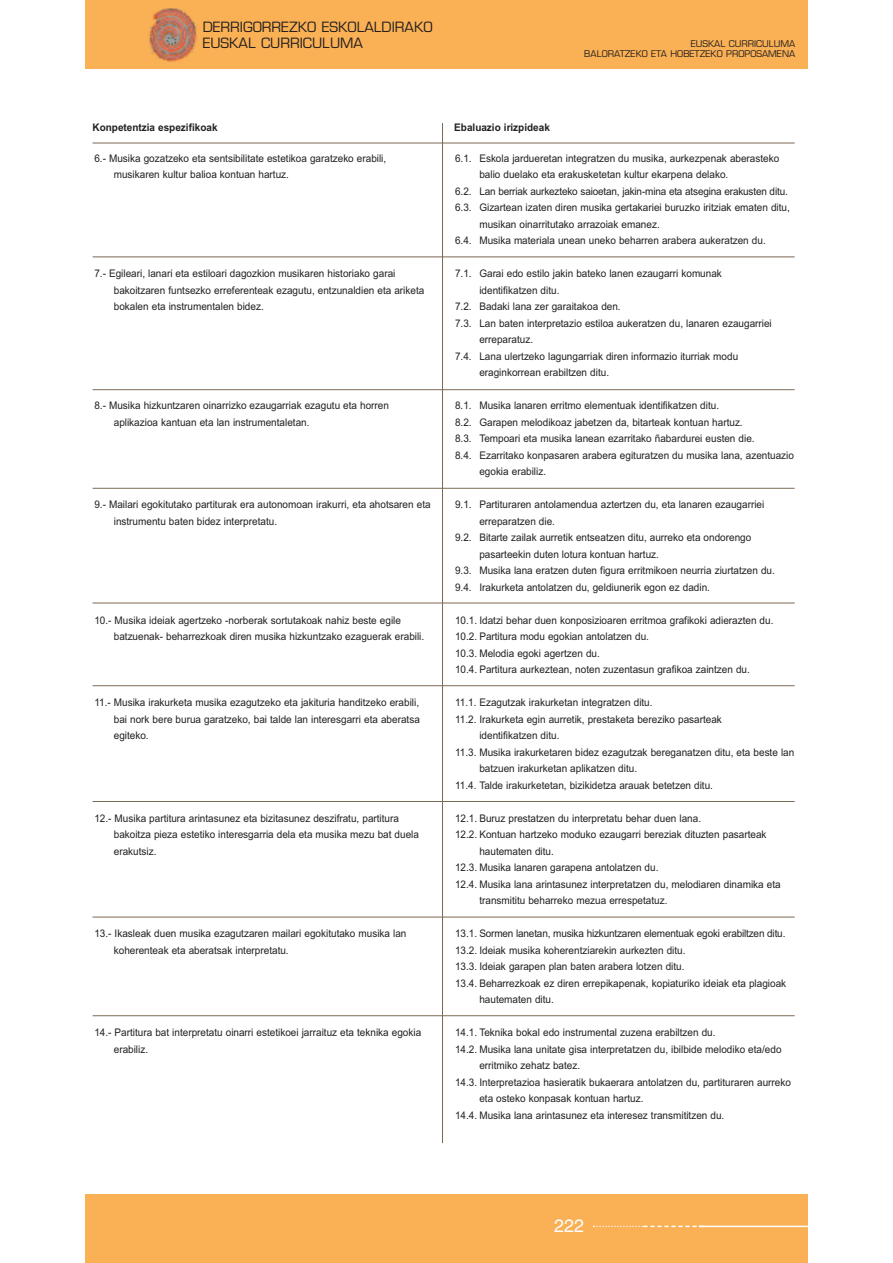
<style>
.page{position:relative;width:893px;height:1263px;background:#fff}
.page>*{position:absolute;margin:0;border:0;box-sizing:border-box;transform-origin:0 0}
.t1{font:18px "Helvetica";color:#fff}
.t2{font:13.8px/16.6px "Eurostile";color:#231f20}
.t3{font:10.5px/16.5px "Arial MS";color:#231f20;scale:.95 1}
.t4{font:10.5px "Arial Bold MS";color:#231f20;scale:.95 1}
.t5{font:9px/10.8px "Eurostile";color:#231f20;text-align:right}
</style>
<div class="page">
<div style="left:85px;top:0;width:723px;height:68px;background:#fab054"></div>
<div style="left:85px;top:1194px;width:723px;height:69px;background:#fab054"></div>
<img style="left:148px;top:8px;width:50px;height:54px">
<svg style="left:593px;top:1226px;width:106px;height:1px"></svg>
<hr style="left:699px;top:1226px;width:109px;height:1px;background:#fff">
<hr style="left:93px;top:143px;width:702px;height:1px;background:#7c6954">
<hr style="left:93px;top:256px;width:702px;height:1px;background:#7c6954">
<hr style="left:93px;top:389px;width:702px;height:1px;background:#7c6954">
<hr style="left:93px;top:488px;width:702px;height:1px;background:#7c6954">
<hr style="left:93px;top:603px;width:702px;height:1px;background:#7c6954">
<hr style="left:93px;top:685px;width:702px;height:1px;background:#7c6954">
<hr style="left:93px;top:801px;width:702px;height:1px;background:#7c6954">
<hr style="left:93px;top:917px;width:702px;height:1px;background:#7c6954">
<hr style="left:93px;top:1015px;width:702px;height:1px;background:#7c6954">
<hr style="left:442px;top:123px;width:1px;height:1020px;background:#7c6954">
<h2 class="t2" style="left:203px;top:20px;width:232px">DERRIGORREZKO ESKOLALDIRAKO<br>EUSKAL CURRICULUMA</h2>
<p class="t5" style="left:584px;top:39px;width:212px">EUSKAL CURRICULUMA<br>BALORATZEKO ETA HOBETZEKO PROPOSAMENA</p>
<p class="t4" style="left:93px;top:122px;width:133px">Konpetentzia espezifikoak</p>
<p class="t4" style="left:454px;top:122px;width:102px">Ebaluazio irizpideak</p>
<p class="t3" style="left:455px;top:150px;width:343px">6.1. Eskola jardueretan integratzen du musika, aurkezpenak aberasteko</p>
<p class="t3" style="left:479px;top:166px;width:264px">balio duelako eta erakusketetan kultur ekarpena delako.</p>
<p class="t3" style="left:455px;top:183px;width:352px">6.2. Lan berriak aurkezteko saioetan, jakin-mina eta atsegina erakusten ditu.</p>
<p class="t3" style="left:455px;top:199px;width:354px">6.3. Gizartean izaten diren musika gertakariei buruzko iritziak ematen ditu,</p>
<p class="t3" style="left:479px;top:216px;width:191px">musikan oinarritutako arrazoiak emanez.</p>
<p class="t3" style="left:455px;top:232px;width:329px">6.4. Musika materiala unean uneko beharren arabera aukeratzen du.</p>
<p class="t3" style="left:455px;top:265px;width:282px">7.1. Garai edo estilo jakin bateko lanen ezaugarri komunak</p>
<p class="t3" style="left:479px;top:282px;width:86px">identifikatzen ditu.</p>
<p class="t3" style="left:455px;top:298px;width:176px">7.2. Badaki lana zer garaitakoa den.</p>
<p class="t3" style="left:455px;top:315px;width:335px">7.3. Lan baten interpretazio estiloa aukeratzen du, lanaren ezaugarriei</p>
<p class="t3" style="left:479px;top:331px;width:58px">erreparatuz.</p>
<p class="t3" style="left:455px;top:348px;width:300px">7.4. Lana ulertzeko lagungarriak diren informazio iturriak modu</p>
<p class="t3" style="left:479px;top:364px;width:138px">eraginkorrean erabiltzen ditu.</p>
<p class="t3" style="left:455px;top:397px;width:279px">8.1. Musika lanaren erritmo elementuak identifikatzen ditu.</p>
<p class="t3" style="left:455px;top:414px;width:304px">8.2. Garapen melodikoaz jabetzen da, bitarteak kontuan hartuz.</p>
<p class="t3" style="left:455px;top:430px;width:317px">8.3. Tempoari eta musika lanean ezarritako ñabardurei eusten die.</p>
<p class="t3" style="left:455px;top:447px;width:358px">8.4. Ezarritako konpasaren arabera egituratzen du musika lana, azentuazio</p>
<p class="t3" style="left:479px;top:463px;width:72px">egokia erabiliz.</p>
<p class="t3" style="left:455px;top:496px;width:327px">9.1. Partituraren antolamendua aztertzen du, eta lanaren ezaugarriei</p>
<p class="t3" style="left:479px;top:513px;width:81px">erreparatzen die.</p>
<p class="t3" style="left:455px;top:529px;width:313px">9.2. Bitarte zailak aurretik entseatzen ditu, aurreko eta ondorengo</p>
<p class="t3" style="left:479px;top:546px;width:191px">pasarteekin duten lotura kontuan hartuz.</p>
<p class="t3" style="left:455px;top:562px;width:338px">9.3. Musika lana eratzen duten figura erritmikoen neurria ziurtatzen du.</p>
<p class="t3" style="left:455px;top:579px;width:270px">9.4. Irakurketa antolatzen du, geldiunerik egon ez dadin.</p>
<p class="t3" style="left:455px;top:612px;width:337px">10.1. Idatzi behar duen konposizioaren erritmoa grafikoki adierazten du.<br>10.2. Partitura modu egokian antolatzen du.<br>10.3. Melodia egoki agertzen du.<br>10.4. Partitura aurkeztean, noten zuzentasun grafikoa zaintzen du.</p>
<p class="t3" style="left:455px;top:694px;width:209px">11.1. Ezagutzak irakurketan integratzen ditu.</p>
<p class="t3" style="left:455px;top:711px;width:282px">11.2. Irakurketa egin aurretik, prestaketa bereziko pasarteak</p>
<p class="t3" style="left:479px;top:727px;width:86px">identifikatzen ditu.</p>
<p class="t3" style="left:455px;top:744px;width:359px">11.3. Musika irakurketaren bidez ezagutzak bereganatzen ditu, eta beste lan</p>
<p class="t3" style="left:479px;top:760px;width:168px">batzuen irakurketan aplikatzen ditu.</p>
<p class="t3" style="left:455px;top:777px;width:273px">11.4. Talde irakurketetan, bizikidetza arauak betetzen ditu.</p>
<p class="t3" style="left:455px;top:810px;width:261px">12.1. Buruz prestatzen du interpretatu behar duen lana.</p>
<p class="t3" style="left:455px;top:826px;width:329px">12.2. Kontuan hartzeko moduko ezaugarri bereziak dituzten pasarteak</p>
<p class="t3" style="left:479px;top:843px;width:80px">hautematen ditu.</p>
<p class="t3" style="left:455px;top:859px;width:216px">12.3. Musika lanaren garapena antolatzen du.</p>
<p class="t3" style="left:455px;top:876px;width:344px">12.4. Musika lana arintasunez interpretatzen du, melodiaren dinamika eta</p>
<p class="t3" style="left:479px;top:892px;width:200px">transmititu beharreko mezua errespetatuz.</p>
<p class="t3" style="left:455px;top:925px;width:349px">13.1. Sormen lanetan, musika hizkuntzaren elementuak egoki erabiltzen ditu.</p>
<p class="t3" style="left:455px;top:942px;width:244px">13.2. Ideiak musika koherentziarekin aurkezten ditu.</p>
<p class="t3" style="left:455px;top:958px;width:243px">13.3. Ideiak garapen plan baten arabera lotzen ditu.</p>
<p class="t3" style="left:455px;top:975px;width:350px">13.4. Beharrezkoak ez diren errepikapenak, kopiaturiko ideiak eta plagioak</p>
<p class="t3" style="left:479px;top:991px;width:80px">hautematen ditu.</p>
<p class="t3" style="left:455px;top:1024px;width:276px">14.1. Teknika bokal edo instrumental zuzena erabiltzen du.</p>
<p class="t3" style="left:455px;top:1041px;width:345px">14.2. Musika lana unitate gisa interpretatzen du, ibilbide melodiko eta/edo</p>
<p class="t3" style="left:479px;top:1057px;width:108px">erritmiko zehatz batez.</p>
<p class="t3" style="left:455px;top:1074px;width:355px">14.3. Interpretazioa hasieratik bukaerara antolatzen du, partituraren aurreko</p>
<p class="t3" style="left:479px;top:1090px;width:174px">eta osteko konpasak kontuan hartuz.</p>
<p class="t3" style="left:455px;top:1107px;width:285px">14.4. Musika lana arintasunez eta interesez transmititzen du.</p>
<p class="t3" style="left:114px;top:150px;width:288px;text-indent:-19px">6.- Musika gozatzeko eta sentsibilitate estetikoa garatzeko erabili, musikaren kultur balioa kontuan hartuz.</p>
<p class="t3" style="left:114px;top:265px;width:328px;text-indent:-19px">7.- Egileari, lanari eta estiloari dagozkion musikaren historiako garai bakoitzaren funtsezko erreferenteak ezagutu, entzunaldien eta ariketa bokalen eta instrumentalen bidez.</p>
<p class="t3" style="left:114px;top:397px;width:291px;text-indent:-19px">8.- Musika hizkuntzaren oinarrizko ezaugarriak ezagutu eta horren aplikazioa kantuan eta lan instrumentaletan.</p>
<p class="t3" style="left:114px;top:496px;width:335px;text-indent:-19px">9.- Mailari egokitutako partiturak era autonomoan irakurri, eta ahotsaren eta instrumentu baten bidez interpretatu.</p>
<p class="t3" style="left:114px;top:612px;width:328px;text-indent:-19px">10.- Musika ideiak agertzeko -norberak sortutakoak nahiz beste egile batzuenak- beharrezkoak diren musika hizkuntzako ezaguerak erabili.</p>
<p class="t3" style="left:114px;top:694px;width:324px;text-align:justify;text-indent:-19px">11.- Musika irakurketa musika ezagutzeko eta jakituria handitzeko erabili, bai nork bere burua garatzeko, bai talde lan interesgarri eta aberatsa egiteko.</p>
<p class="t3" style="left:114px;top:810px;width:323px;text-indent:-19px">12.- Musika partitura arintasunez eta bizitasunez deszifratu, partitura bakoitza pieza estetiko interesgarria dela eta musika mezu bat duela erakutsiz.</p>
<p class="t3" style="left:114px;top:925px;width:310px;text-indent:-19px">13.- Ikasleak duen musika ezagutzaren mailari egokitutako musika lan koherenteak eta aberatsak interpretatu.</p>
<p class="t3" style="left:114px;top:1024px;width:325px;text-indent:-19px">14.- Partitura bat interpretatu oinarri estetikoei jarraituz eta teknika egokia erabiliz.</p>
<h1 class="t1" style="left:554px;top:1219px;width:32px">222</h1>
</div>
